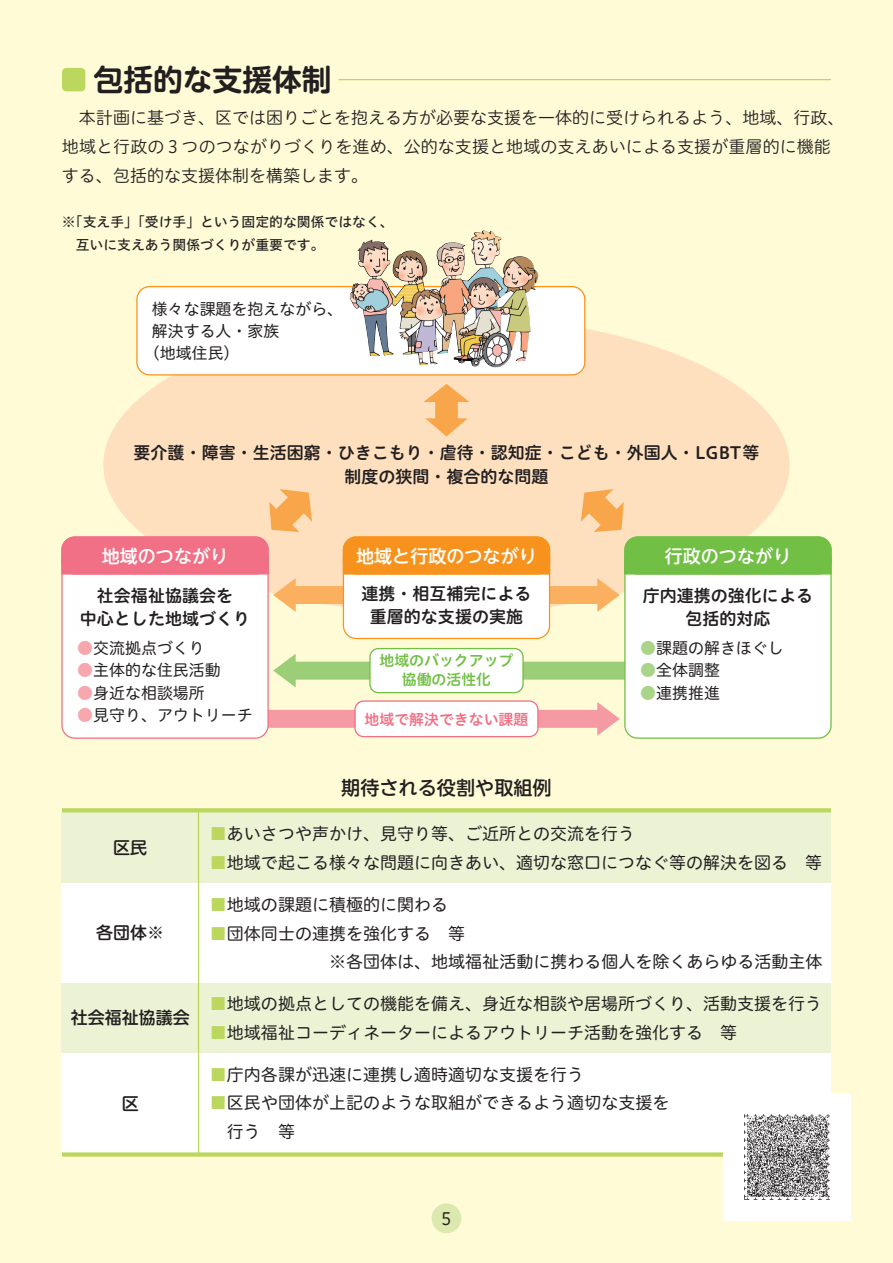
<style>
.page{position:relative;width:893px;height:1263px;background:#fffbd6}
.page>*{position:absolute;margin:0;border:0;box-sizing:border-box;transform-origin:0 0}
.t1{font:700 29.7px "UD Shin M Go Pro De";color:#231f20}
.t2{font:500 19.2px "UD Shin M Go Pro";color:#231f20}
.t3{font:500 18px "UD Shin M Go Pro";color:#fff}
.t4{font:16.95px/28.7px "Hiragino UD Sans R Std N W4";color:#231f20}
.t5{font:16.95px/28.7px "Hiragino UD Sans R Std N W3";color:#231f20}
.t6{font:16.95px/22.4px "Hiragino UD Sans R Std N W6";color:#231f20;text-align:center}
.t7{font:500 16.95px "UD Shin M Go Pro";color:#231f20}
.t8{font:16.95px "Hiragino UD Sans R Std W4";color:#231f20}
.t9{font:15.9px "Hiragino UD Sans R Std N W4";color:#231f20}
.t10{font:14.85px/19.2px "Hiragino UD Sans R Std N W6";color:#71bf44;text-align:center}
.t11{font:14.85px "Hiragino UD Sans R Std N W6";color:#f17085}
.t12{font:13.8px/22.4px "Hiragino UD Sans Std N W5";color:#231f20}
.s1{color:#f7a7ad}
.s2{color:#aad489}
.s3{color:#bbd75e}
</style>
<div class="page">
<div style="left:103px;top:316px;width:687px;height:298px;background:#fee0bf;border-radius:50%"></div>
<svg style="left:273px;top:577px;width:70px;height:36px"></svg>
<svg style="left:423px;top:384px;width:47px;height:52px"></svg>
<svg style="left:581px;top:489px;width:43px;height:43px"></svg>
<svg style="left:269px;top:489px;width:43px;height:43px"></svg>
<svg style="left:273px;top:654px;width:351px;height:34px"></svg>
<svg style="left:550px;top:578px;width:70px;height:34px"></svg>
<svg style="left:263px;top:702px;width:357px;height:34px"></svg>
<div style="left:62px;top:1053px;width:769px;height:99px;background:#fff"></div>
<div style="left:62px;top:982px;width:769px;height:71px;background:#ebf3d4"></div>
<div style="left:62px;top:883px;width:769px;height:99px;background:#fff"></div>
<div style="left:62px;top:812px;width:769px;height:71px;background:#ebf3d4"></div>
<svg style="left:62px;top:808px;width:769px;height:4px;background:#bed864"></svg>
<div style="left:62px;top:1152px;width:769px;height:5px;background:#bbd75e"></div>
<hr style="left:198px;top:810px;width:1px;height:344px;background:#bbd75e">
<div style="left:62px;top:537px;width:206px;height:201px;background:#fff;border-radius:13px"></div>
<div style="left:61px;top:536px;width:208px;height:203px;border:1px solid #f17085;border-radius:13px"></div>
<div style="left:62px;top:537px;width:206px;height:37px;background:#f17085;border-radius:13px"></div>
<div style="left:61px;top:536px;width:208px;height:39px;border:1px solid #f17085;border-radius:13px"></div>
<div style="left:62px;top:558px;width:206px;height:16px;background:#f17085"></div>
<div style="left:61px;top:557px;width:208px;height:18px;border:1px solid #f17085"></div>
<div style="left:625px;top:537px;width:206px;height:201px;background:#fff;border-radius:13px"></div>
<div style="left:624px;top:536px;width:208px;height:203px;border:1px solid #71bf44;border-radius:13px"></div>
<div style="left:625px;top:537px;width:206px;height:37px;background:#71bf44;border-radius:13px"></div>
<div style="left:624px;top:536px;width:208px;height:39px;border:1px solid #71bf44;border-radius:13px"></div>
<div style="left:625px;top:558px;width:206px;height:16px;background:#71bf44"></div>
<div style="left:624px;top:557px;width:208px;height:18px;border:1px solid #71bf44"></div>
<div style="left:343px;top:537px;width:206px;height:101px;background:#fff;border-radius:13px"></div>
<div style="left:343px;top:536px;width:207px;height:103px;border:1px solid #f7931d;border-radius:13px"></div>
<div style="left:343px;top:537px;width:206px;height:37px;background:#f7931d;border-radius:13px"></div>
<div style="left:343px;top:536px;width:207px;height:39px;border:1px solid #f7931d;border-radius:13px"></div>
<div style="left:343px;top:558px;width:206px;height:16px;background:#f7931d"></div>
<div style="left:343px;top:557px;width:207px;height:18px;border:1px solid #f7931d"></div>
<svg style="left:137px;top:287px;width:448px;height:88px;background:#ebe7e1"></svg>
<div style="left:136px;top:286px;width:449px;height:89px;border:1px solid #f7931d;border-radius:13px"></div>
<img style="left:455px;top:231px;width:30px;height:50px">
<div style="left:355px;top:701px;width:183px;height:36px;background:#fff;border-radius:9px"></div>
<div style="left:354px;top:700px;width:185px;height:37px;border:1px solid #f17085;border-radius:9px"></div>
<div style="left:370px;top:648px;width:153px;height:45px;background:#fff;border-radius:9px"></div>
<div style="left:369px;top:648px;width:155px;height:45px;border:1px solid #71bf44;border-radius:9px"></div>
<div style="left:62px;top:68px;width:23px;height:23px;background:#bbd75e;border-radius:4px"></div>
<hr style="left:339px;top:79px;width:492px;height:1px;background:#bbd75e">
<div style="left:723px;top:1093px;width:127px;height:127px;background:#fff"></div>
<img style="left:745px;top:1114px;width:84px;height:85px">
<div style="left:432px;top:1203px;width:29px;height:30px;background:#dce9ae;border-radius:50%"></div>
<h1 class="t1" style="left:94px;top:55px;width:240px">包括的な支援体制</h1>
<p class="t5" style="left:62px;top:103px;width:784px;text-indent:17px">本計画に基づき、区では困りごとを抱える方が必要な支援を一体的に受けられるよう、地域、行政、地域と行政の３つのつながりづくりを進め、公的な支援と地域の支えあいによる支援が重層的に機能する、包括的な支援体制を構築します。</p>
<p class="t12" style="left:62px;top:210px;width:333px">※「支え手」「受け手」という固定的な関係ではなく、　互いに支えあう関係づくりが重要です。</p>
<p class="t9" style="left:152px;top:297px;width:193px">様々な課題を抱えながら、</p>
<p class="t9" style="left:152px;top:319px;width:129px">解決する人・家族</p>
<p class="t9" style="left:144px;top:341px;width:97px">（地域住民）</p>
<p class="t6" style="left:134px;top:439px;width:627px;line-height:24.5px">要介護・障害・生活困窮・ひきこもり・虐待・認知症・こども・外国人・LGBT等制度の狭間・複合的な問題</p>
<p class="t3" style="left:102px;top:542px;width:128px">地域のつながり</p>
<p class="t6" style="left:80px;top:584px;width:172px">社会福祉協議会を<br>中心とした地域づくり</p>
<p class="t9" style="left:77px;top:636px;width:129px"><span class="s1">●</span>交流拠点づくり</p>
<p class="t9" style="left:77px;top:658px;width:145px"><span class="s1">●</span>主体的な住民活動</p>
<p class="t9" style="left:77px;top:680px;width:129px"><span class="s1">●</span>身近な相談場所</p>
<p class="t9" style="left:77px;top:703px;width:177px"><span class="s1">●</span>見守り、アウトリーチ</p>
<p class="t3" style="left:356px;top:542px;width:182px">地域と行政のつながり</p>
<p class="t6" style="left:361px;top:582px;width:172px">連携・相互補完による重層的な支援の実施</p>
<p class="t10" style="left:379px;top:650px;width:135px">地域のバックアップ協働の活性化</p>
<p class="t11" style="left:365px;top:708px;width:165px">地域で解決できない課題</p>
<p class="t2" style="left:341px;top:772px;width:212px">期待される役割や取組例</p>
<p class="t3" style="left:665px;top:542px;width:128px">行政のつながり</p>
<p class="t6" style="left:643px;top:584px;width:172px">庁内連携の強化による包括的対応</p>
<p class="t9" style="left:640px;top:636px;width:145px"><span class="s2">●</span>課題の解きほぐし</p>
<p class="t9" style="left:640px;top:658px;width:81px"><span class="s2">●</span>全体調整</p>
<p class="t9" style="left:640px;top:680px;width:81px"><span class="s2">●</span>連携推進</p>
<p class="t7" style="left:113px;top:834px;width:36px">区民</p>
<p class="t7" style="left:96px;top:919px;width:70px">各団体※</p>
<p class="t7" style="left:71px;top:1004px;width:121px">社会福祉協議会</p>
<p class="t7" style="left:122px;top:1089px;width:19px">区</p>
<p class="t4" style="left:210px;top:818px;width:427px"><span class="s3">■</span>あいさつや声かけ、見守り等、ご近所との交流を行う</p>
<p class="t4" style="left:210px;top:847px;width:614px"><span class="s3">■</span>地域で起こる様々な問題に向きあい、適切な窓口につなぐ等の解決を図る　等</p>
<p class="t4" style="left:210px;top:889px;width:240px"><span class="s3">■</span>地域の課題に積極的に関わる</p>
<p class="t4" style="left:329px;top:918px;width:495px;text-indent:-119px"><span class="s3">■</span>団体同士の連携を強化する　等<br>※各団体は、地域福祉活動に携わる個人を除くあらゆる活動主体</p>
<p class="t4" style="left:210px;top:988px;width:614px"><span class="s3">■</span>地域の拠点としての機能を備え、身近な相談や居場所づくり、活動支援を行う</p>
<p class="t4" style="left:210px;top:1017px;width:529px"><span class="s3">■</span>地域福祉コーディネーターによるアウトリーチ活動を強化する　等</p>
<p class="t4" style="left:210px;top:1059px;width:376px"><span class="s3">■</span>庁内各課が迅速に連携し適時適切な支援を行う</p>
<p class="t4" style="left:227px;top:1088px;width:444px;text-indent:-17px"><span class="s3">■</span>区民や団体が上記のような取組ができるよう適切な支援を行う　等</p>
<p class="t8" style="left:441px;top:1205px;width:12px">5</p>
</div>
